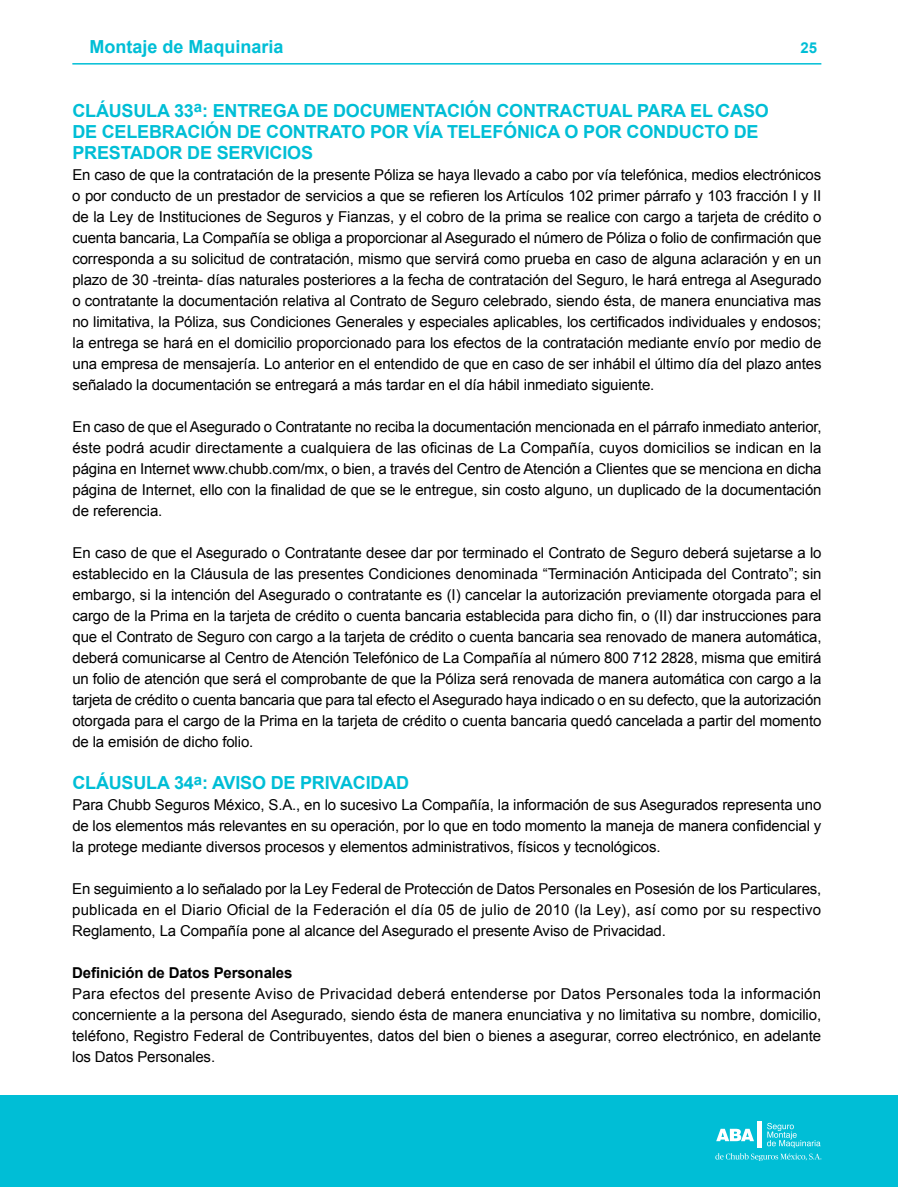
<style>
.page{position:relative;width:898px;height:1187px;background:#fff}
.page>*{position:absolute;margin:0;border:0;box-sizing:border-box;transform-origin:0 0}
.t1{font:700 18px/21px "Arial";letter-spacing:-.01em;color:#00bed6}
.t2{font:15px/21px "Arial";letter-spacing:-.01em;color:#000;text-align:justify}
.t3{font:700 15px "Arial";letter-spacing:-.01em;color:#000}
.t4{font:700 15px "Arial";color:#00bed6}
</style>
<div class="page">
<hr style="left:72px;top:63px;width:749px;height:2px;background:#00bed6">
<div style="left:0;top:1095px;width:897px;height:91px;background:#00bed6"></div>
<svg style="left:767px;top:1122px;width:53px;height:25px"></svg>
<svg style="left:716px;top:1128px;width:37px;height:13px"></svg>
<hr style="left:757px;top:1121px;width:4px;height:26px;background:#fff">
<svg style="left:715px;top:1153px;width:106px;height:7px"></svg>
<p class="t1" style="left:89px;top:36px;width:196px">Montaje de Maquinaria</p>
<p class="t4" style="left:800px;top:38px;width:18px">25</p>
<p class="t1" style="left:72px;top:100px;width:697px">CLÁUSULA 33<sup>a</sup>: ENTREGA DE DOCUMENTACIÓN CONTRACTUAL PARA EL CASO<br>DE CELEBRACIÓN DE CONTRATO POR VÍA TELEFÓNICA O POR CONDUCTO DE<br>PRESTADOR DE SERVICIOS</p>
<p class="t2" style="left:72px;top:164px;width:750px">En caso de que la contratación de la presente Póliza se haya llevado a cabo por vía telefónica, medios electrónicos o por conducto de un prestador de servicios a que se refieren los Artículos 102 primer párrafo y 103 fracción I y II de la Ley de Instituciones de Seguros y Fianzas, y el cobro de la prima se realice con cargo a tarjeta de crédito o cuenta bancaria, La Compañía se obliga a proporcionar al Asegurado el número de Póliza o folio de confirmación que corresponda a su solicitud de contratación, mismo que servirá como prueba en caso de alguna aclaración y en un plazo de 30 -treinta- días naturales posteriores a la fecha de contratación del Seguro, le hará entrega al Asegurado o contratante la documentación relativa al Contrato de Seguro celebrado, siendo ésta, de manera enunciativa mas no limitativa, la Póliza, sus Condiciones Generales y especiales aplicables, los certificados individuales y endosos; la entrega se hará en el domicilio proporcionado para los efectos de la contratación mediante envío por medio de una empresa de mensajería. Lo anterior en el entendido de que en caso de ser inhábil el último día del plazo antes señalado la documentación se entregará a más tardar en el día hábil inmediato siguiente.</p>
<p class="t2" style="left:72px;top:416px;width:750px">En caso de que el Asegurado o Contratante no reciba la documentación mencionada en el párrafo inmediato anterior, éste podrá acudir directamente a cualquiera de las oficinas de La Compañía, cuyos domicilios se indican en la página en Internet www.chubb.com/mx, o bien, a través del Centro de Atención a Clientes que se menciona en dicha página de Internet, ello con la finalidad de que se le entregue, sin costo alguno, un duplicado de la documentación de referencia.</p>
<p class="t2" style="left:72px;top:542px;width:750px">En caso de que el Asegurado o Contratante desee dar por terminado el Contrato de Seguro deberá sujetarse a lo establecido en la Cláusula de las presentes Condiciones denominada “Terminación Anticipada del Contrato”; sin embargo, si la intención del Asegurado o contratante es (I) cancelar la autorización previamente otorgada para el cargo de la Prima en la tarjeta de crédito o cuenta bancaria establecida para dicho fin, o (II) dar instrucciones para que el Contrato de Seguro con cargo a la tarjeta de crédito o cuenta bancaria sea renovado de manera automática, deberá comunicarse al Centro de Atención Telefónico de La Compañía al número 800 712 2828, misma que emitirá un folio de atención que será el comprobante de que la Póliza será renovada de manera automática con cargo a la tarjeta de crédito o cuenta bancaria que para tal efecto el Asegurado haya indicado o en su defecto, que la autorización otorgada para el cargo de la Prima en la tarjeta de crédito o cuenta bancaria quedó cancelada a partir del momento de la emisión de dicho folio.</p>
<p class="t1" style="left:72px;top:772px;width:338px">CLÁUSULA 34<sup>a</sup>: AVISO DE PRIVACIDAD</p>
<p class="t2" style="left:72px;top:794px;width:750px">Para Chubb Seguros México, S.A., en lo sucesivo La Compañía, la información de sus Asegurados representa uno de los elementos más relevantes en su operación, por lo que en todo momento la maneja de manera confidencial y la protege mediante diversos procesos y elementos administrativos, físicos y tecnológicos.</p>
<p class="t2" style="left:72px;top:878px;width:750px">En seguimiento a lo señalado por la Ley Federal de Protección de Datos Personales en Posesión de los Particulares, publicada en el Diario Oficial de la Federación el día 05 de julio de 2010 (la Ley), así como por su respectivo Reglamento, La Compañía pone al alcance del Asegurado el presente Aviso de Privacidad.</p>
<p class="t3" style="left:72px;top:962px;width:222px">Definición de Datos Personales</p>
<p class="t2" style="left:72px;top:983px;width:750px">Para efectos del presente Aviso de Privacidad deberá entenderse por Datos Personales toda la información concerniente a la persona del Asegurado, siendo ésta de manera enunciativa y no limitativa su nombre, domicilio, teléfono, Registro Federal de Contribuyentes, datos del bien o bienes a asegurar, correo electrónico, en adelante los Datos Personales.</p>
</div>
